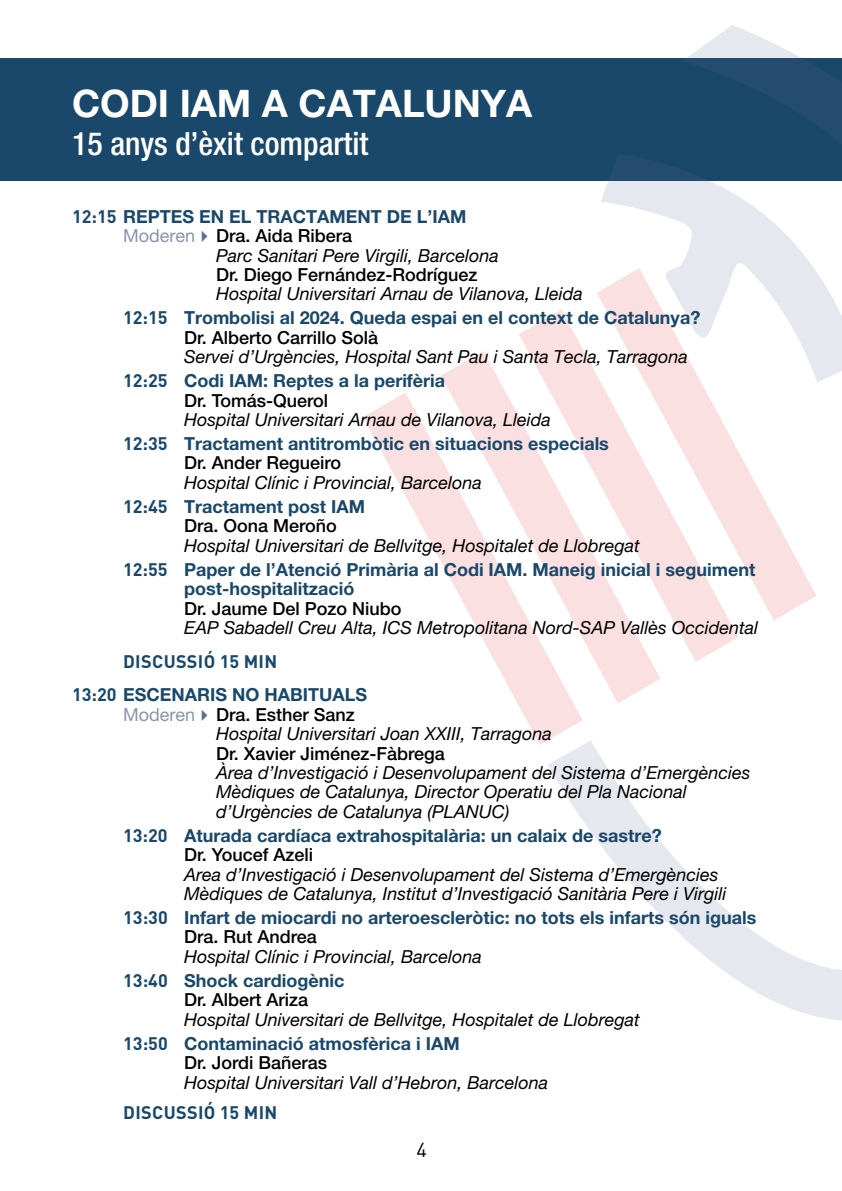
<style>
.page{position:relative;width:842px;height:1191px;background:#fff}
.page>*{position:absolute;margin:0;border:0;box-sizing:border-box;transform-origin:0 0}
.t1{font:700 38px "Helvetica Neue LT Pro";color:#fff}
.t2{font:500 condensed 32px "Helvetica Neue LT Pro";color:#fff}
.t3{font:20px "DIN Pro";color:#000}
.t4{font:italic 18px/24px "Helvetica Neue LT Pro";color:#000}
.t5{font:700 18px/24px "Helvetica Neue LT Pro";color:#1a486a}
.t6{font:500 18px "Helvetica Neue LT Pro";color:#000}
.t7{font:700 18px "DIN Pro";letter-spacing:.02em;color:#1a486a}
.s1{font-family:"DIN Pro"}
.s2{font-weight:400;color:#8a94ab}
.s3{color:#5e718f}
.s4{font-weight:400;font-style:italic;color:#000}
.s5{font-family:"DIN Pro";font-weight:700;font-style:normal;color:#1a486a}
.s6{font-weight:700;font-style:normal;color:#1a486a}
.s7{font-weight:500;color:#000}
</style>
<div class="page">
<div style="left:0;top:58px;width:842px;height:122px;background:#1a486a"></div>
<svg style="left:363px;top:393px;width:185px;height:352px"></svg>
<svg style="left:441px;top:351px;width:107px;height:352px;fill:#fbe0e1"></svg>
<svg style="left:519px;top:318px;width:29px;height:344px"></svg>
<svg style="left:548px;top:25px;width:294px;height:996px"></svg>
<h1 class="t1" style="left:72px;top:80px;width:462px">CODI IAM A CATALUNYA</h1>
<h2 class="t2" style="left:72px;top:125px;width:298px">15 anys d’èxit compartit</h2>
<p class="t5" style="left:72px;top:204px;width:396px"><span class="s1">12:15</span> REPTES EN EL TRACTAMENT DE L’IAM</p>
<p class="t6" style="left:123px;top:225px;width:231px"><span class="s2">Moderen</span><span class="s3">✔</span> Dra. Aida Ribera</p>
<p class="t4" style="left:216px;top:243px;width:284px">Parc Sanitari Pere Virgili, Barcelona</p>
<p class="t6" style="left:216px;top:264px;width:263px">Dr. Diego Fernández-Rodríguez</p>
<p class="t5" style="left:123px;top:281px;width:579px;text-indent:93px"><span class="s4">Hospital Universitari Arnau de Vilanova, Lleida<br></span><span class="s1">12:15</span> Trombolisi al 2024. Queda espai en el context de Catalunya?</p>
<p class="t6" style="left:184px;top:327px;width:196px">Dr. Alberto Carrillo Solà</p>
<p class="t4" style="left:123px;top:344px;width:566px;text-indent:61px">Servei d’Urgències, Hospital Sant Pau i Santa Tecla, Tarragona<br><span class="s5">12:25</span> <span class="s6">Codi IAM: Reptes a la perifèria</span></p>
<p class="t6" style="left:184px;top:389px;width:146px">Dr. Tomás-Querol</p>
<p class="t5" style="left:123px;top:407px;width:487px;text-align:center"><span class="s4">Hospital Universitari Arnau de Vilanova, Lleida<br></span><span class="s1">12:35</span> Tractament antitrombòtic en situacions especials</p>
<p class="t6" style="left:184px;top:452px;width:159px">Dr. Ander Regueiro</p>
<p class="t4" style="left:123px;top:470px;width:360px;text-indent:61px">Hospital Clínic i Provincial, Barcelona<br><span class="s5">12:45</span> <span class="s6">Tractament post IAM</span></p>
<p class="t6" style="left:184px;top:515px;width:154px">Dra. Oona Meroño</p>
<p class="t5" style="left:123px;top:533px;width:634px;text-indent:61px"><span class="s4">Hospital Universitari de Bellvitge, Hospitalet de Llobregat<br></span><span class="s1">12:55</span> Paper de l’Atenció Primària al Codi IAM. Maneig inicial i seguiment</p>
<p class="t5" style="left:184px;top:576px;width:172px">post-hospitalització</p>
<p class="t6" style="left:184px;top:597px;width:219px">Dr. Jaume Del Pozo Niubo</p>
<p class="t4" style="left:184px;top:615px;width:576px">EAP Sabadell Creu Alta, ICS Metropolitana Nord-SAP Vallès Occidental</p>
<p class="t7" style="left:123px;top:646px;width:156px">DISCUSSIÓ 15 MIN</p>
<p class="t5" style="left:72px;top:682px;width:297px"><span class="s1">13:20</span> ESCENARIS NO HABITUALS</p>
<p class="t6" style="left:123px;top:703px;width:233px"><span class="s2">Moderen</span><span class="s3">✔</span> Dra. Esther Sanz</p>
<p class="t4" style="left:216px;top:721px;width:337px">Hospital Universitari Joan XXIII, Tarragona</p>
<p class="t6" style="left:216px;top:742px;width:230px">Dr. Xavier Jiménez-Fàbrega</p>
<p class="t4" style="left:216px;top:762px;width:536px;line-height:19.4px">Àrea d’Investigació i Desenvolupament del Sistema d’Emergències<br>Mèdiques de Catalunya, Director Operatiu del Pla Nacional d’Urgències de Catalunya (PLANUC)</p>
<p class="t5" style="left:184px;top:825px;width:479px;line-height:19.4px;text-indent:-61px"><span class="s1">13:20</span> Aturada cardíaca extrahospitalària: un calaix de sastre?<br><span class="s7">Dr. Youcef Azeli</span></p>
<p class="t4" style="left:184px;top:864px;width:544px;line-height:19.4px">Area d’Investigació i Desenvolupament del Sistema d’Emergències<br>Mèdiques de Catalunya, Institut d’Investigació Sanitària Pere i Virgili</p>
<p class="t5" style="left:184px;top:907px;width:574px;line-height:19.4px;text-indent:-61px"><span class="s1">13:30</span> Infart de miocardi no arteroescleròtic: no tots els infarts són iguals<br><span class="s7">Dra. Rut Andrea</span></p>
<p class="t4" style="left:123px;top:944px;width:360px;text-indent:61px">Hospital Clínic i Provincial, Barcelona<br><span class="s5">13:40</span> <span class="s6">Shock cardiogènic</span></p>
<p class="t6" style="left:184px;top:989px;width:126px">Dr. Albert Ariza</p>
<p class="t4" style="left:123px;top:1007px;width:518px;text-indent:61px">Hospital Universitari de Bellvitge, Hospitalet de Llobregat<br><span class="s5">13:50</span> <span class="s6">Contaminació atmosfèrica i IAM</span></p>
<p class="t6" style="left:184px;top:1052px;width:145px">Dr. Jordi Bañeras</p>
<p class="t4" style="left:184px;top:1069px;width:366px">Hospital Universitari Vall d’Hebron, Barcelona</p>
<p class="t7" style="left:123px;top:1097px;width:156px">DISCUSSIÓ 15 MIN</p>
<p class="t3" style="left:416px;top:1134px;width:12px">4</p>
</div>
